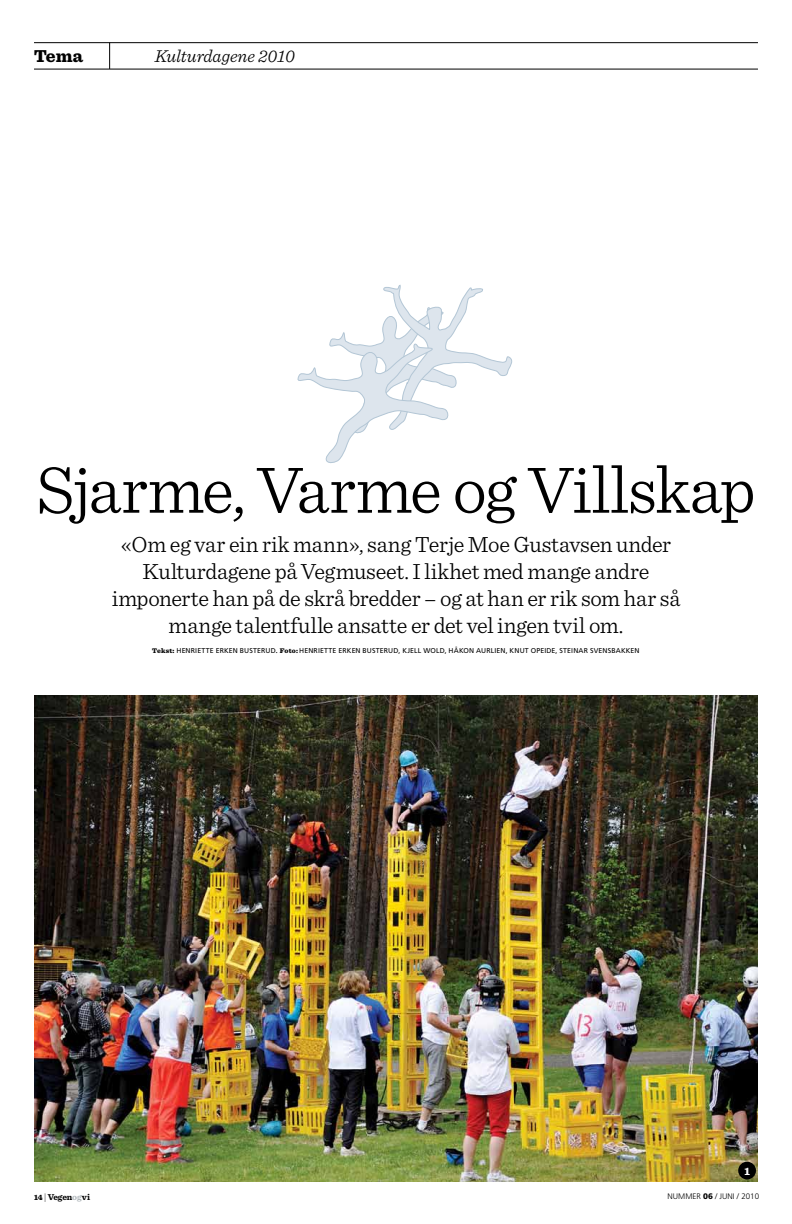
<style>
.page{position:relative;width:792px;height:1224px;background:#fff}
.page>*{position:absolute;margin:0;border:0;box-sizing:border-box;transform-origin:0 0}
.t1{font:300 69px "Sentinel";letter-spacing:-.025em;color:#000}
.t2{font:300 23px/27px "Sentinel";letter-spacing:-.015em;color:#000;text-align:center}
.t3{font:italic 300 18px "Sentinel";color:#000}
.t4{font:900 18px "Sentinel";color:#000}
.t5{font:900 11.2px "Sentinel";color:#fff}
.t6{font:700 8.8px "Sentinel";letter-spacing:-.015em;color:#000}
.t7{font:300 8px "Frutiger";color:#000}
.t8{font:7px "Frutiger";letter-spacing:.02em;color:#000}
.s1{font-family:"Sentinel";font-weight:900}
.s2{font-family:"Tisa OT";font-size:8.8px}
.s3{font-weight:900;font-size:8px}
.s4{font-weight:300;font-size:9.6px}
.s5{color:#b0b7bb}
.s6{font-weight:900}
</style>
<div class="page">
<hr style="left:34px;top:69px;width:724px;height:1px;background:#000">
<hr style="left:34px;top:42px;width:724px;height:1px;background:#000">
<svg style="left:109px;top:43px;width:1px;height:26px"></svg>
<img style="left:34px;top:695px;width:724px;height:486px">
<svg style="left:297px;top:285px;width:216px;height:178px"></svg>
<div style="left:738px;top:1162px;width:18px;height:17px;background:#000;border-radius:50%"></div>
<p class="t4" style="left:34px;top:41px;width:50px">Tema</p>
<p class="t3" style="left:155px;top:42px;width:142px">Kulturdagene 2010</p>
<h1 class="t1" style="left:36px;top:438px;width:721px">Sjarme, Varme og Villskap</h1>
<p class="t2" style="left:112px;top:529px;width:570px">«Om eg var ein rik mann», sang Terje Moe Gustavsen under Kulturdagene på Vegmuseet. I likhet med mange andre imponerte han på de skrå bredder – og at han er rik som har så mange talentfulle ansatte er det vel ingen tvil om.</p>
<p class="t8" style="left:152px;top:647px;width:489px"><span class="s1">Tekst:</span> HENRIETTE E RKEN BUSTERUD<span class="s2">.</span> <span class="s1">Foto:</span> HENRIETTE E RKEN BUSTERUD, KJELL WOLD, HÅKON AURLIEN, KNUT OPEIDE, STEINAR SVENSBAKKEN</p>
<p class="t5" style="left:745px;top:1162px;width:7px">1</p>
<p class="t6" style="left:34px;top:1190px;width:58px"><span class="s3">14</span> <span class="s4">|</span> Vegen<span class="s5">og</span>vi</p>
<p class="t7" style="left:668px;top:1192px;width:93px">NUMMER <span class="s6">06</span> / JUNI / 2010</p>
</div>
